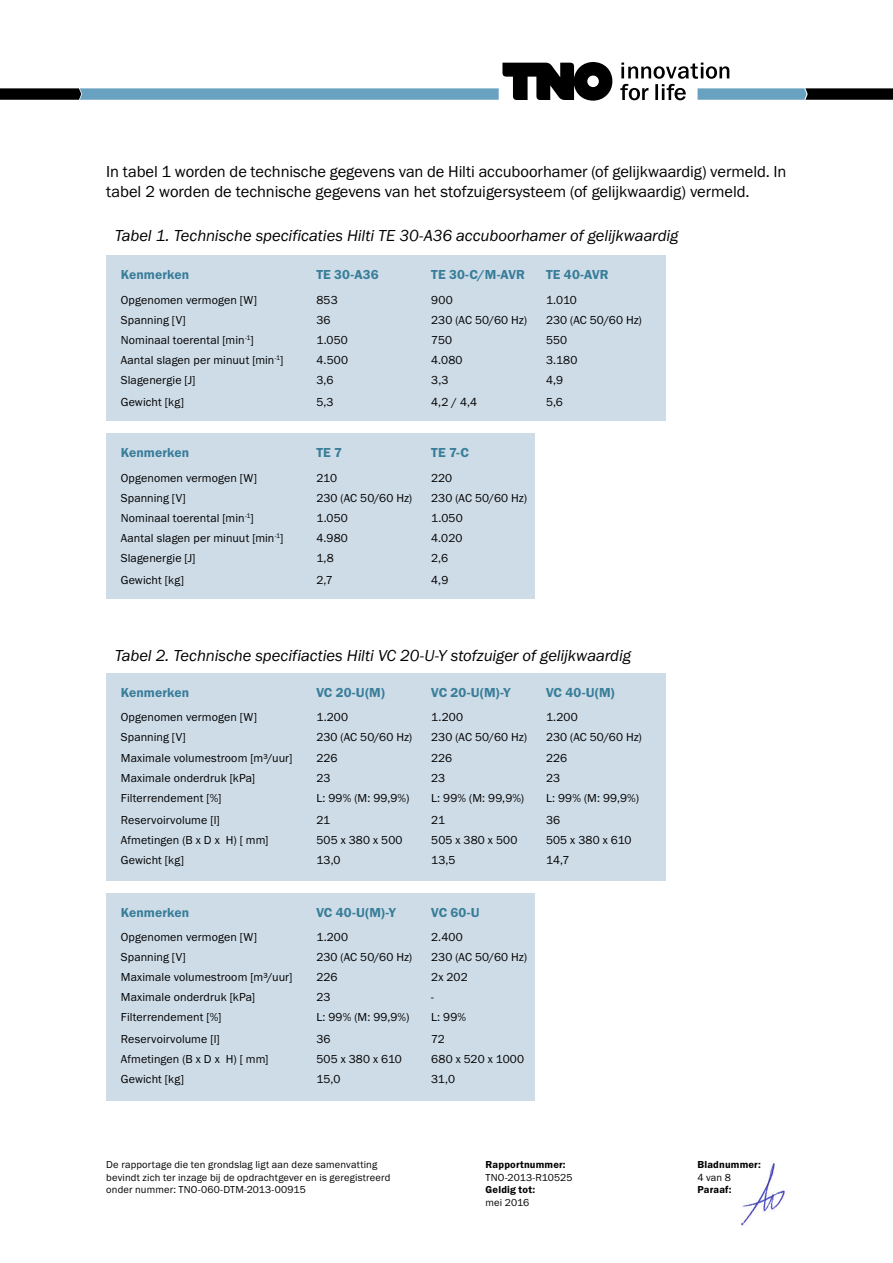
<style>
.page{position:relative;width:893px;height:1263px;background:#fff}
.page>*{position:absolute;margin:0;border:0;box-sizing:border-box;transform-origin:0 0}
.t1{font:16.5px/19.8px "Franklin Goth EF";letter-spacing:-.005em;color:#000}
.t2{font:italic 16.5px "Franklin Goth EF";letter-spacing:-.005em;color:#000}
.t3{font:600 13.5px "Franklin Goth EF";letter-spacing:.005em;color:#387d99}
.t4{font:12px "Franklin Goth EF";letter-spacing:.01em;color:#000}
.t5{font:10.5px/12.6px "Franklin Goth EF";letter-spacing:.015em;color:#000}
.t6{font:600 10.5px "Franklin Goth EF";letter-spacing:.015em;color:#000}
</style>
<div class="page">
<img style="left:741px;top:1163px;width:46px;height:63px">
<div style="left:106px;top:673px;width:560px;height:208px;background:#cedce7"></div>
<div style="left:106px;top:256px;width:560px;height:165px;background:#cedce7"></div>
<div style="left:106px;top:434px;width:429px;height:165px;background:#cedce7"></div>
<div style="left:106px;top:893px;width:429px;height:207px;background:#cedce7"></div>
<svg style="left:0;top:62px;width:893px;height:39px"></svg>
<h1 class="t1" style="left:106px;top:162px;width:682px">In tabel 1 worden de technische gegevens van de Hilti accuboorhamer (of gelijkwaardig) vermeld. In tabel 2 worden de technische gegevens van het stofzuigersysteem (of gelijkwaardig) vermeld.</h1>
<h1 class="t2" style="left:115px;top:226px;width:565px">Tabel 1. Technische specificaties Hilti TE 30-A36 accuboorhamer of gelijkwaardig</h1>
<p class="t3" style="left:121px;top:267px;width:70px">Kenmerken</p>
<p class="t3" style="left:316px;top:267px;width:64px">TE 30-A36</p>
<p class="t3" style="left:431px;top:267px;width:95px">TE 30-C/M-AVR</p>
<p class="t3" style="left:546px;top:267px;width:64px">TE 40-AVR</p>
<p class="t4" style="left:121px;top:293px;width:138px">Opgenomen vermogen [W]</p>
<p class="t4" style="left:316px;top:293px;width:23px">853</p>
<p class="t4" style="left:431px;top:293px;width:23px">900</p>
<p class="t4" style="left:546px;top:293px;width:32px">1.010</p>
<p class="t4" style="left:121px;top:313px;width:67px">Spanning [V]</p>
<p class="t4" style="left:316px;top:313px;width:16px">36</p>
<p class="t4" style="left:431px;top:313px;width:97px">230 (AC 50/60 Hz)</p>
<p class="t4" style="left:546px;top:313px;width:97px">230 (AC 50/60 Hz)</p>
<p class="t4" style="left:121px;top:333px;width:134px">Nominaal toerental [min<sup>-1</sup>]</p>
<p class="t4" style="left:316px;top:333px;width:33px">1.050</p>
<p class="t4" style="left:431px;top:333px;width:22px">750</p>
<p class="t4" style="left:546px;top:333px;width:23px">550</p>
<p class="t4" style="left:121px;top:353px;width:164px">Aantal slagen per minuut [min<sup>-1</sup>]</p>
<p class="t4" style="left:316px;top:353px;width:33px">4.500</p>
<p class="t4" style="left:431px;top:353px;width:33px">4.080</p>
<p class="t4" style="left:546px;top:353px;width:33px">3.180</p>
<p class="t4" style="left:121px;top:373px;width:76px">Slagenergie [J]</p>
<p class="t4" style="left:316px;top:373px;width:19px">3,6</p>
<p class="t4" style="left:431px;top:373px;width:19px">3,3</p>
<p class="t4" style="left:546px;top:373px;width:19px">4,9</p>
<p class="t4" style="left:121px;top:396px;width:65px">Gewicht [kg]</p>
<p class="t4" style="left:316px;top:396px;width:19px">5,3</p>
<p class="t4" style="left:431px;top:396px;width:47px">4,2 / 4,4</p>
<p class="t4" style="left:546px;top:396px;width:18px">5,6</p>
<p class="t3" style="left:121px;top:445px;width:70px">Kenmerken</p>
<p class="t3" style="left:316px;top:445px;width:27px">TE 7</p>
<p class="t3" style="left:431px;top:445px;width:39px">TE 7-C</p>
<p class="t4" style="left:121px;top:471px;width:138px">Opgenomen vermogen [W]</p>
<p class="t4" style="left:316px;top:471px;width:22px">210</p>
<p class="t4" style="left:431px;top:471px;width:23px">220</p>
<p class="t4" style="left:121px;top:491px;width:67px">Spanning [V]</p>
<p class="t4" style="left:316px;top:491px;width:97px">230 (AC 50/60 Hz)</p>
<p class="t4" style="left:431px;top:491px;width:97px">230 (AC 50/60 Hz)</p>
<p class="t4" style="left:121px;top:511px;width:134px">Nominaal toerental [min<sup>-1</sup>]</p>
<p class="t4" style="left:316px;top:511px;width:33px">1.050</p>
<p class="t4" style="left:431px;top:511px;width:33px">1.050</p>
<p class="t4" style="left:121px;top:531px;width:164px">Aantal slagen per minuut [min<sup>-1</sup>]</p>
<p class="t4" style="left:316px;top:531px;width:33px">4.980</p>
<p class="t4" style="left:431px;top:531px;width:33px">4.020</p>
<p class="t4" style="left:121px;top:551px;width:76px">Slagenergie [J]</p>
<p class="t4" style="left:316px;top:551px;width:19px">1,8</p>
<p class="t4" style="left:431px;top:551px;width:18px">2,6</p>
<p class="t4" style="left:121px;top:573px;width:65px">Gewicht [kg]</p>
<p class="t4" style="left:316px;top:573px;width:18px">2,7</p>
<p class="t4" style="left:431px;top:573px;width:19px">4,9</p>
<h1 class="t2" style="left:115px;top:647px;width:518px">Tabel 2. Technische specifiacties Hilti VC 20-U-Y stofzuiger of gelijkwaardig</h1>
<p class="t3" style="left:121px;top:685px;width:70px">Kenmerken</p>
<p class="t3" style="left:316px;top:685px;width:70px">VC 20-U(M)</p>
<p class="t3" style="left:431px;top:685px;width:81px">VC 20-U(M)-Y</p>
<p class="t3" style="left:546px;top:685px;width:70px">VC 40-U(M)</p>
<p class="t4" style="left:121px;top:711px;width:138px">Opgenomen vermogen [W]</p>
<p class="t4" style="left:316px;top:711px;width:33px">1.200</p>
<p class="t4" style="left:431px;top:711px;width:33px">1.200</p>
<p class="t4" style="left:546px;top:711px;width:33px">1.200</p>
<p class="t4" style="left:121px;top:731px;width:67px">Spanning [V]</p>
<p class="t4" style="left:316px;top:731px;width:97px">230 (AC 50/60 Hz)</p>
<p class="t4" style="left:431px;top:731px;width:97px">230 (AC 50/60 Hz)</p>
<p class="t4" style="left:546px;top:731px;width:97px">230 (AC 50/60 Hz)</p>
<p class="t4" style="left:121px;top:751px;width:173px">Maximale volumestroom [m³/uur]</p>
<p class="t4" style="left:316px;top:751px;width:23px">226</p>
<p class="t4" style="left:431px;top:751px;width:23px">226</p>
<p class="t4" style="left:546px;top:751px;width:23px">226</p>
<p class="t4" style="left:121px;top:771px;width:136px">Maximale onderdruk [kPa]</p>
<p class="t4" style="left:316px;top:771px;width:16px">23</p>
<p class="t4" style="left:431px;top:771px;width:16px">23</p>
<p class="t4" style="left:546px;top:771px;width:16px">23</p>
<p class="t4" style="left:121px;top:791px;width:102px">Filterrendement [%]</p>
<p class="t4" style="left:316px;top:791px;width:94px">L: 99% (M: 99,9%)</p>
<p class="t4" style="left:431px;top:791px;width:94px">L: 99% (M: 99,9%)</p>
<p class="t4" style="left:546px;top:791px;width:94px">L: 99% (M: 99,9%)</p>
<p class="t4" style="left:121px;top:813px;width:100px">Reservoirvolume [l]</p>
<p class="t4" style="left:316px;top:813px;width:15px">21</p>
<p class="t4" style="left:431px;top:813px;width:15px">21</p>
<p class="t4" style="left:546px;top:813px;width:16px">36</p>
<p class="t4" style="left:121px;top:833px;width:149px">Afmetingen (B x D x H) [ mm]</p>
<p class="t4" style="left:316px;top:833px;width:88px">505 x 380 x 500</p>
<p class="t4" style="left:431px;top:833px;width:88px">505 x 380 x 500</p>
<p class="t4" style="left:546px;top:833px;width:87px">505 x 380 x 610</p>
<p class="t4" style="left:121px;top:853px;width:65px">Gewicht [kg]</p>
<p class="t4" style="left:316px;top:853px;width:26px">13,0</p>
<p class="t4" style="left:431px;top:853px;width:26px">13,5</p>
<p class="t4" style="left:546px;top:853px;width:25px">14,7</p>
<p class="t3" style="left:121px;top:904px;width:70px">Kenmerken</p>
<p class="t3" style="left:316px;top:904px;width:81px">VC 40-U(M)-Y</p>
<p class="t3" style="left:431px;top:904px;width:50px">VC 60-U</p>
<p class="t4" style="left:121px;top:930px;width:138px">Opgenomen vermogen [W]</p>
<p class="t4" style="left:316px;top:930px;width:33px">1.200</p>
<p class="t4" style="left:431px;top:930px;width:33px">2.400</p>
<p class="t4" style="left:121px;top:950px;width:67px">Spanning [V]</p>
<p class="t4" style="left:316px;top:950px;width:97px">230 (AC 50/60 Hz)</p>
<p class="t4" style="left:431px;top:950px;width:97px">230 (AC 50/60 Hz)</p>
<p class="t4" style="left:121px;top:970px;width:173px">Maximale volumestroom [m³/uur]</p>
<p class="t4" style="left:316px;top:970px;width:23px">226</p>
<p class="t4" style="left:431px;top:970px;width:38px">2x 202</p>
<p class="t4" style="left:121px;top:991px;width:136px">Maximale onderdruk [kPa]</p>
<p class="t4" style="left:316px;top:991px;width:16px">23</p>
<p class="t4" style="left:431px;top:991px;width:4px">-</p>
<p class="t4" style="left:121px;top:1011px;width:102px">Filterrendement [%]</p>
<p class="t4" style="left:316px;top:1011px;width:94px">L: 99% (M: 99,9%)</p>
<p class="t4" style="left:431px;top:1011px;width:36px">L: 99%</p>
<p class="t4" style="left:121px;top:1033px;width:100px">Reservoirvolume [l]</p>
<p class="t4" style="left:316px;top:1033px;width:16px">36</p>
<p class="t4" style="left:431px;top:1033px;width:15px">72</p>
<p class="t4" style="left:121px;top:1053px;width:149px">Afmetingen (B x D x H) [ mm]</p>
<p class="t4" style="left:316px;top:1053px;width:87px">505 x 380 x 610</p>
<p class="t4" style="left:431px;top:1053px;width:94px">680 x 520 x 1000</p>
<p class="t4" style="left:121px;top:1073px;width:65px">Gewicht [kg]</p>
<p class="t4" style="left:316px;top:1073px;width:26px">15,0</p>
<p class="t4" style="left:431px;top:1073px;width:25px">31,0</p>
<p class="t5" style="left:106px;top:1158px;width:286px">De rapportage die ten grondslag ligt aan deze samenvatting bevindt zich ter inzage bij de opdrachtgever en is geregistreerd onder nummer: TNO-060-DTM-2013-00915</p>
<p class="t6" style="left:486px;top:1158px;width:82px">Rapportnummer:</p>
<p class="t5" style="left:486px;top:1171px;width:88px">TNO-2013-R10525</p>
<p class="t6" style="left:486px;top:1184px;width:51px">Geldig tot:</p>
<p class="t5" style="left:486px;top:1196px;width:45px">mei 2016</p>
<p class="t6" style="left:697px;top:1158px;width:65px">Bladnummer:</p>
<p class="t5" style="left:697px;top:1171px;width:35px">4 van 8</p>
<p class="t6" style="left:697px;top:1184px;width:36px">Paraaf:</p>
</div>
